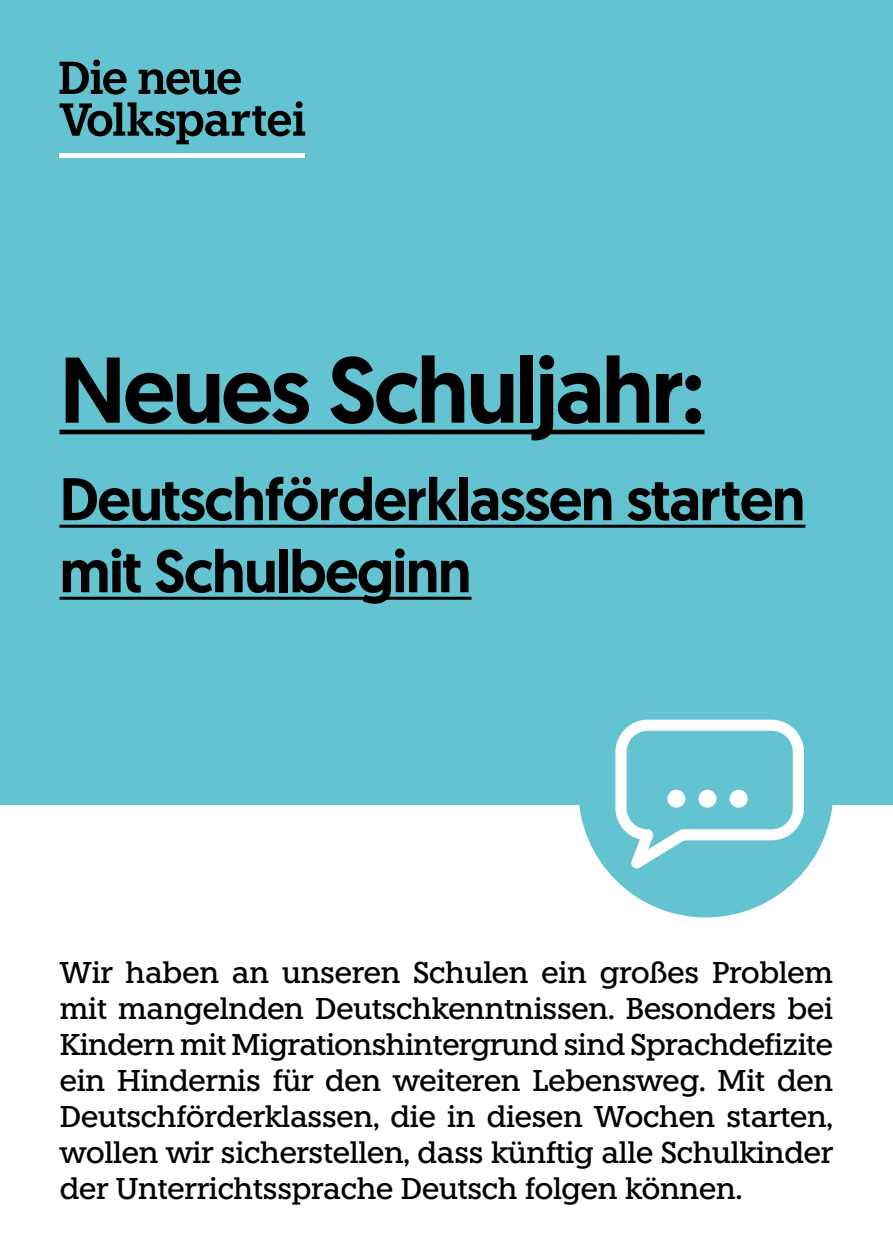
<style>
.page{position:relative;width:893px;height:1259px;background:#fff}
.page>*{position:absolute;margin:0;border:0;box-sizing:border-box;transform-origin:0 0}
.t1{font:500 105.6px "Geomanist";color:#fff}
.t2{font:500 93px "Geomanist";letter-spacing:-.03em;color:#000}
.t3{font:500 60px/72px "Geomanist";letter-spacing:-.025em;color:#000}
.t4{font:500 30px/36px "Knile";letter-spacing:-.03em;color:#000;text-align:justify}
</style>
<div class="page">
<div style="left:0;top:0;width:893px;height:804px;background:#63c3d1"></div>
<div style="left:578px;top:662px;width:255px;height:255px;background:#63c3d1;border-radius:50%"></div>
<div style="left:615px;top:719px;width:189px;height:121px;border:11px solid #fff;border-radius:27px"></div>
<hr style="left:60px;top:430px;width:644px;height:4px;background:#000">
<hr style="left:60px;top:525px;width:745px;height:3px;background:#000">
<hr style="left:60px;top:597px;width:411px;height:3px;background:#000">
<hr style="left:60px;top:153px;width:245px;height:4px;background:#fff">
<svg style="left:60px;top:101px;width:245px;height:43px"></svg>
<svg style="left:60px;top:60px;width:181px;height:35px"></svg>
<h2 class="t2" style="left:60px;top:328px;width:646px">Neues Schuljahr:</h2>
<h3 class="t3" style="left:60px;top:462px;width:747px">Deutschförderklassen starten mit Schulbeginn</h3>
<h1 class="t1" style="left:663px;top:699px;width:90px">...</h1>
<p class="t4" style="left:60px;top:954px;width:775px">Wir haben an unseren Schulen ein großes Problem mit mangelnden Deutschkenntnissen. Besonders bei Kindern mit Migrationshintergrund sind Sprachdefizite ein Hindernis für den weiteren Lebensweg. Mit den Deutschförderklassen, die in diesen Wochen starten, wollen wir sicherstellen, dass künftig alle Schulkinder der Unterrichtssprache Deutsch folgen können.</p>
</div>
